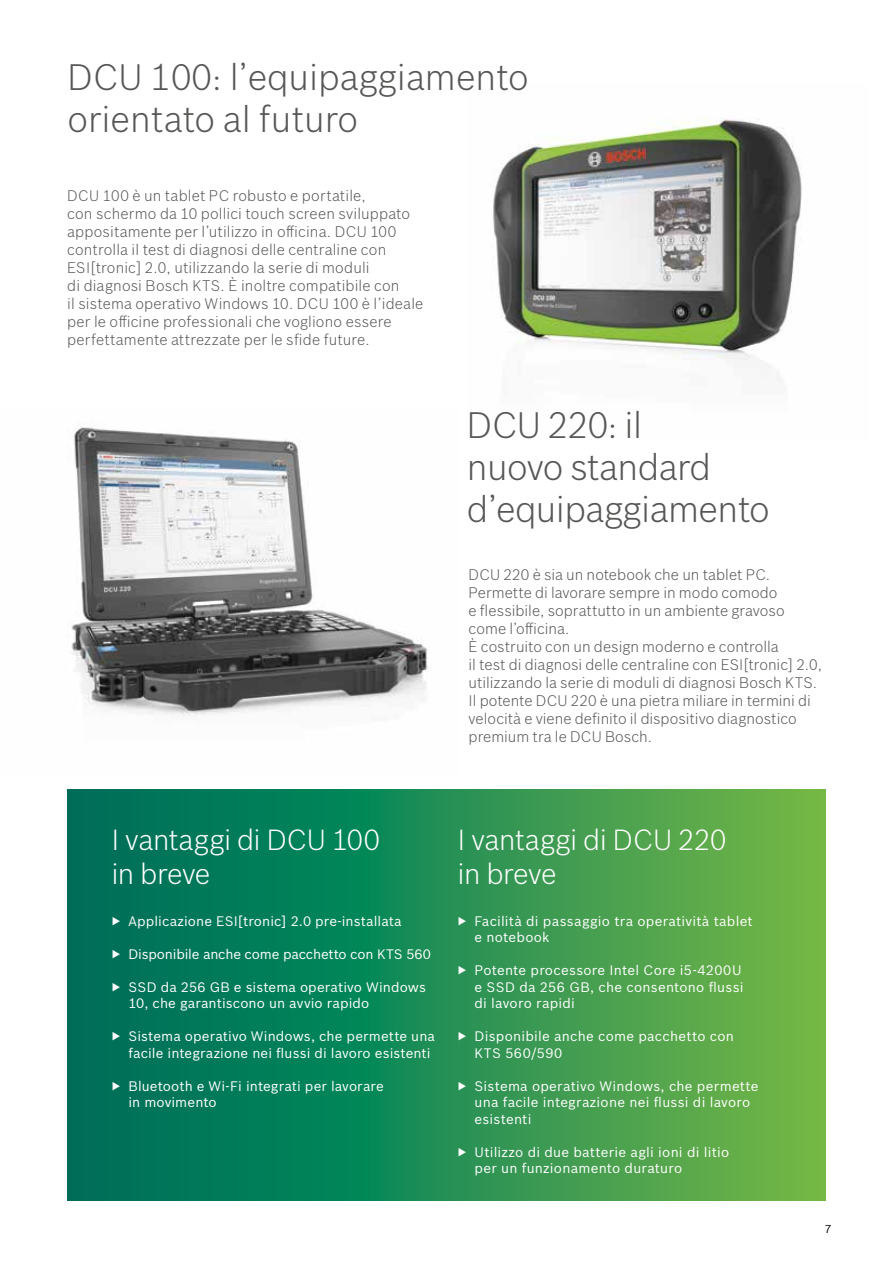
<style>
.page{position:relative;width:893px;height:1263px;background:#fff}
.page>*{position:absolute;margin:0;border:0;box-sizing:border-box;transform-origin:0 0}
.t1{font:300 36px/42px "Bosch Sans";letter-spacing:-.015em;color:#575756}
.t2{font:300 28.5px/34.5px "Bosch Sans";letter-spacing:-.01em;color:#fff}
.t3{font:300 15px/18px "Bosch Sans";letter-spacing:.005em;color:#575756}
.t4{font:13.5px/16.5px "Bosch Sans";letter-spacing:.015em;color:#fff}
.t5{font:13.5px "Bosch Sans";letter-spacing:-.01em;color:#fff}
.t6{font:11.25px "Bosch Sans";color:#000}
</style>
<div class="page">
<img style="left:493px;top:118px;width:309px;height:264px">
<img style="left:71px;top:427px;width:358px;height:289px">
<svg style="left:67px;top:789px;width:759px;height:411px;background:#289053"></svg>
<h1 class="t1" style="left:67px;top:54px;width:463px">DCU 100: l’equipaggiamento orientato al futuro</h1>
<p class="t3" style="left:67px;top:185px;width:358px">DCU 100 è un tablet PC robusto e portatile,<br>con schermo da 10 pollici touch screen sviluppato appositamente per l’utilizzo in officina. DCU 100 controlla il test di diagnosi delle centraline con ESI[tronic] 2.0, utilizzando la serie di moduli<br>di diagnosi Bosch KTS. È inoltre compatibile con<br>il sistema operativo Windows 10. DCU 100 è l’ideale per le officine professionali che vogliono essere perfettamente attrezzate per le sfide future.</p>
<h1 class="t1" style="left:467px;top:402px;width:304px">DCU 220: il<br>nuovo standard d’equipaggiamento</h1>
<p class="t3" style="left:469px;top:564px;width:355px">DCU 220 è sia un notebook che un tablet PC.<br>Permette di lavorare sempre in modo comodo<br>e flessibile, soprattutto in un ambiente gravoso come l’officina.<br>È costruito con un design moderno e controlla<br>il test di diagnosi delle centraline con ESI[tronic] 2.0, utilizzando la serie di moduli di diagnosi Bosch KTS.<br>Il potente DCU 220 è una pietra miliare in termini di velocità e viene definito il dispositivo diagnostico premium tra le DCU Bosch.</p>
<h2 class="t2" style="left:111px;top:820px;width:270px">I vantaggi di DCU 100 in breve</h2>
<h2 class="t2" style="left:457px;top:820px;width:270px">I vantaggi di DCU 220 in breve</h2>
<p class="t4" style="left:111px;top:912px;width:292px">▶ Applicazione ESI[tronic] 2.0 pre-installata</p>
<p class="t5" style="left:111px;top:944px;width:321px">▶ Disponibile anche come pacchetto con KTS 560</p>
<p class="t4" style="left:128px;top:978px;width:299px;text-indent:-17px">▶ SSD da 256 GB e sistema operativo Windows<br>10, che garantiscono un avvio rapido</p>
<p class="t4" style="left:128px;top:1027px;width:308px;text-indent:-17px">▶ Sistema operativo Windows, che permette una facile integrazione nei flussi di lavoro esistenti</p>
<p class="t4" style="left:128px;top:1077px;width:257px;text-indent:-17px">▶ Bluetooth e Wi-Fi integrati per lavorare in movimento</p>
<p class="t4" style="left:474px;top:912px;width:280px;text-indent:-17px">▶ Facilità di passaggio tra operatività tablet e notebook</p>
<p class="t4" style="left:474px;top:961px;width:271px;text-indent:-17px">▶ Potente processore Intel Core i5-4200U e SSD da 256 GB, che consentono flussi di lavoro rapidi</p>
<p class="t4" style="left:474px;top:1027px;width:261px;text-indent:-17px">▶ Disponibile anche come pacchetto con<br>KTS 560/590</p>
<p class="t4" style="left:474px;top:1077px;width:285px;text-indent:-17px">▶ Sistema operativo Windows, che permette una facile integrazione nei flussi di lavoro esistenti</p>
<p class="t4" style="left:474px;top:1142px;width:256px;text-indent:-17px">▶ Utilizzo di due batterie agli ioni di litio per un funzionamento duraturo</p>
<p class="t6" style="left:825px;top:1221px;width:8px">7</p>
</div>
